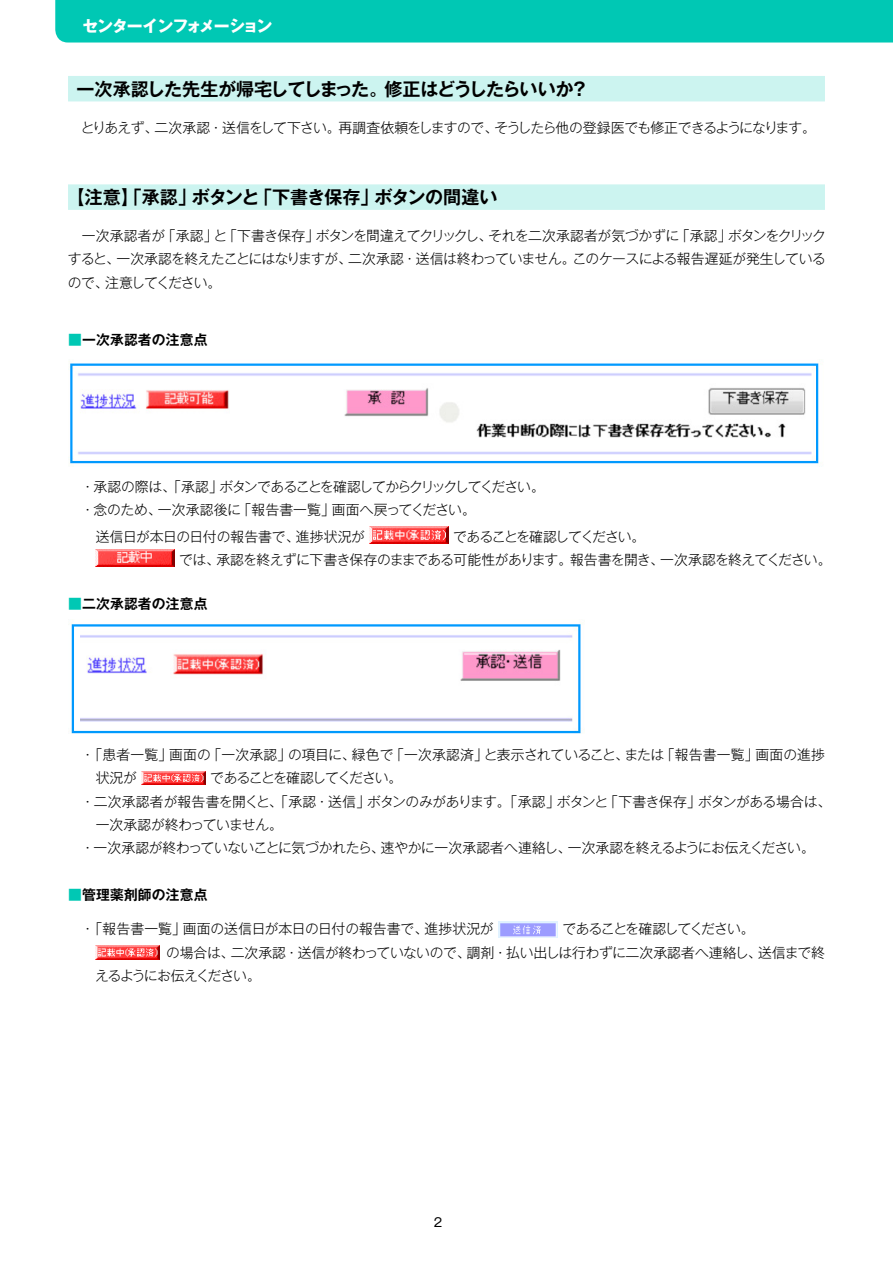
<style>
.page{position:relative;width:893px;height:1263px;background:#fff}
.page>*{position:absolute;margin:0;border:0;box-sizing:border-box;transform-origin:0 0}
.センター_見出し{font:700 18px "Gothic MB101 Pro De";letter-spacing:-.035em;color:#000}
.センター_見出し-2{font:700 18px "Gothic MB101 Pro De";letter-spacing:-.01em;color:#000}
.t1{font:700 15.9px "Gothic MB101 Pro";letter-spacing:-.07em;color:#fff}
.本文_頭アキなし{font:300 13.8px/23.4px "Gothic MB101 Pro";letter-spacing:-.035em;color:#000;text-align:justify}
.本文{font:300 13.8px/23.4px "Gothic MB101 Pro";letter-spacing:-.02em;color:#000}
.本文_頭アキなし-2{font:300 13.8px/23.4px "Gothic MB101 Pro";letter-spacing:.01em;color:#000}
.本文_頭アキなし-3{font:300 13.8px "Gothic MB101 Pro";letter-spacing:-.075em;color:#000}
.本文_頭アキなし-4{font:300 13.8px "Gothic MB101 Pro";letter-spacing:-.06em;color:#000}
.本文-2{font:700 13.8px "Gothic MB101 Pro De";letter-spacing:.01em;color:#000}
.本文_頭アキなし-5{font:300 13.8px "Gothic MB101 Pro";letter-spacing:-.01em;color:#000}
.本文-3{font:300 13.8px "Gothic MB101 Pro";letter-spacing:-.075em;color:#000}
.t2{font:12.15px "Gothic MB101 Pro";color:#000}
.s1{color:#00c8b4}
</style>
<div class="page">
<div style="left:55px;top:0;width:838px;height:43px;background:#00c8b4"></div>
<div style="left:68px;top:76px;width:757px;height:25px;background:#ccf4f0"></div>
<div style="left:68px;top:184px;width:757px;height:26px;background:#ccf4f0"></div>
<img style="left:370px;top:526px;width:79px;height:17px">
<img style="left:96px;top:550px;width:79px;height:17px">
<img style="left:142px;top:771px;width:64px;height:14px">
<img style="left:498px;top:922px;width:60px;height:16px">
<img style="left:96px;top:945px;width:64px;height:14px">
<img style="left:69px;top:361px;width:753px;height:106px">
<img style="left:71px;top:622px;width:512px;height:112px">
<p class="t1" style="left:82px;top:13px;width:192px">センターインフォメーション</p>
<p class="センター_見出し" style="left:77px;top:74px;width:514px">一次承認した先生が帰宅してしまった。修正はどうしたらいいか？</p>
<p class="本文_頭アキなし-4" style="left:81px;top:116px;width:737px">とりあえず、二次承認・送信をして下さい。再調査依頼をしますので、そうしたら他の登録医でも修正できるようになります。</p>
<p class="センター_見出し-2" style="left:66px;top:183px;width:433px">【注意】「承認」ボタンと「下書き保存」ボタンの間違い</p>
<p class="本文_頭アキなし" style="left:68px;top:222px;width:760px;text-indent:14px">一次承認者が「承認」と「下書き保存」ボタンを間違えてクリックし、それを二次承認者が気づかずに「承認」ボタンをクリックすると、一次承認を終えたことにはなりますが、二次承認・送信は終わっていません。このケースによる報告遅延が発生しているので、注意してください。</p>
<p class="本文-2" style="left:68px;top:328px;width:141px"><span class="s1">■</span>一次承認者の注意点</p>
<p class="本文_頭アキなし-3" style="left:81px;top:475px;width:466px">・承認の際は、「承認」ボタンであることを確認してからクリックしてください。</p>
<p class="本文_頭アキなし-2" style="left:81px;top:496px;width:397px">・念のため、一次承認後に「報告書一覧」画面へ戻ってください。</p>
<p class="本文_頭アキなし-5" style="left:96px;top:525px;width:271px">送信日が本日の日付の報告書で、進捗状況が</p>
<p class="本文_頭アキなし-3" style="left:453px;top:525px;width:194px">であることを確認してください。</p>
<p class="本文_頭アキなし" style="left:179px;top:546px;width:654px">では、承認を終えずに下書き保存のままである可能性があります。報告書を開き、一次承認を終えてください。</p>
<p class="本文-2" style="left:68px;top:592px;width:141px"><span class="s1">■</span>二次承認者の注意点</p>
<p class="本文_頭アキなし-2" style="left:96px;top:741px;width:731px;text-indent:-15px">・「患者一覧」画面の「一次承認」の項目に、緑色で「一次承認済」と表示されていること、または「報告書一覧」画面の進捗状況が</p>
<p class="本文_頭アキなし-3" style="left:210px;top:766px;width:194px">であることを確認してください。</p>
<p class="本文_頭アキなし" style="left:96px;top:788px;width:737px;text-indent:-15px">・二次承認者が報告書を開くと、「承認・送信」ボタンのみがあります。「承認」ボタンと「下書き保存」ボタンがある場合は、一次承認が終わっていません。</p>
<p class="本文_頭アキなし" style="left:81px;top:834px;width:736px">・一次承認が終わっていないことに気づかれたら、速やかに一次承認者へ連絡し、一次承認を終えるようにお伝えください。</p>
<p class="本文-2" style="left:68px;top:883px;width:141px"><span class="s1">■</span>管理薬剤師の注意点</p>
<p class="本文" style="left:81px;top:915px;width:415px">・「報告書一覧」画面の送信日が本日の日付の報告書で、進捗状況が</p>
<p class="本文-3" style="left:562px;top:917px;width:194px">であることを確認してください。</p>
<p class="本文" style="left:95px;top:939px;width:731px;text-indent:71px">の場合は、二次承認・送信が終わっていないので、調剤・払い出しは行わずに二次承認者へ連絡し、送信まで終えるようにお伝えください。</p>
<p class="t2" style="left:434px;top:1212px;width:10px">2</p>
</div>
